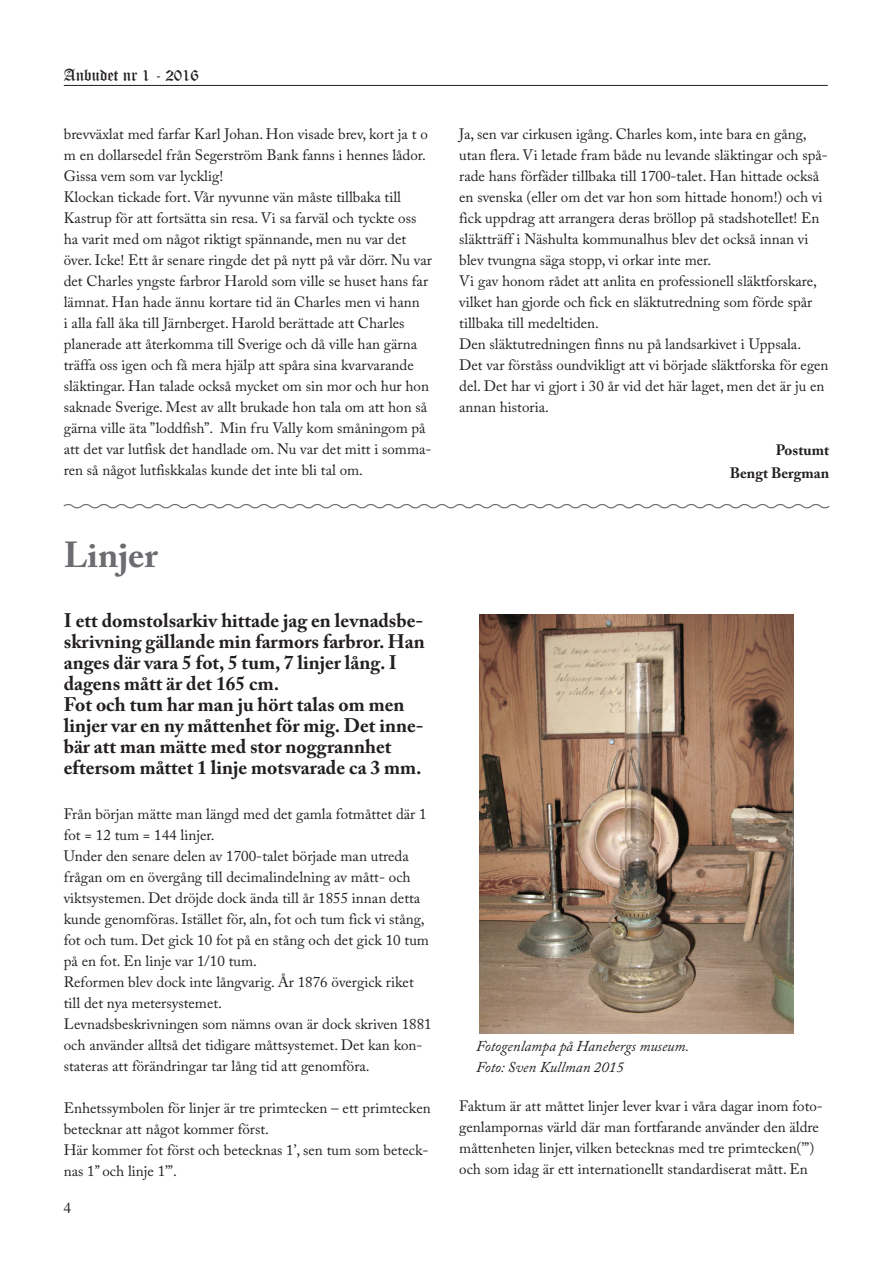
<style>
.page{position:relative;width:893px;height:1263px;background:#fff}
.page>*{position:absolute;margin:0;border:0;box-sizing:border-box;transform-origin:0 0}
.t1{font:700 36px "Adobe Caslon Pro";color:#6c6d70}
.t2{font:700 19.5px/21px "Adobe Caslon Pro";color:#231f20}
.t3{font:16.5px "Old English Text";color:#231f20}
.t4{font:15px/21px "Adobe Caslon Pro";color:#231f20}
.t5{font:italic 15px/21px "Adobe Caslon Pro";color:#231f20}
.t6{font:700 15px/22.5px "Adobe Caslon Pro";color:#231f20;text-align:right}
.t7{font:15px "Times";color:#231f20}
</style>
<div class="page">
<img style="left:479px;top:614px;width:314px;height:419px">
<svg style="left:63px;top:504px;width:767px;height:5px"></svg>
<hr style="left:64px;top:85px;width:764px;height:1px;background:#231f20">
<p class="t3" style="left:64px;top:65px;width:137px">Anbudet nr 1 - 2016</p>
<p class="t4" style="left:64px;top:123px;width:370px">brevväxlat med farfar Karl Johan. Hon visade brev, kort ja t o m en dollarsedel från Segerström Bank fanns i hennes lådor.<br>Gissa vem som var lycklig!<br>Klockan tickade fort. Vår nyvunne vän måste tillbaka till Kastrup för att fortsätta sin resa. Vi sa farväl och tyckte oss ha varit med om något riktigt spännande, men nu var det över. Icke! Ett år senare ringde det på nytt på vår dörr. Nu var det Charles yngste farbror Harold som ville se huset hans far lämnat. Han hade ännu kortare tid än Charles men vi hann<br>i alla fall åka till Järnberget. Harold berättade att Charles planerade att återkomma till Sverige och då ville han gärna träffa oss igen och få mera hjälp att spåra sina kvarvarande släktingar. Han talade också mycket om sin mor och hur hon saknade Sverige. Mest av allt brukade hon tala om att hon så gärna ville äta ”loddfish”. Min fru Vally kom småningom på att det var lutfisk det handlade om. Nu var det mitt i somma&shy;ren så något lutfiskkalas kunde det inte bli tal om.</p>
<p class="t4" style="left:459px;top:123px;width:371px">Ja, sen var cirkusen igång. Charles kom, inte bara en gång, utan flera. Vi letade fram både nu levande släktingar och spå&shy;rade hans förfäder tillbaka till 1700-talet. Han hittade också en svenska (eller om det var hon som hittade honom!) och vi fick uppdrag att arrangera deras bröllop på stadshotellet! En släktträff i Näshulta kommunalhus blev det också innan vi blev tvungna säga stopp, vi orkar inte mer.<br>Vi gav honom rådet att anlita en professionell släktforskare, vilket han gjorde och fick en släktutredning som förde spår tillbaka till medeltiden.<br>Den släktutredningen finns nu på landsarkivet i Uppsala.<br>Det var förståss oundvikligt att vi började släktforska för egen del. Det har vi gjort i 30 år vid det här laget, men det är ju en annan historia.</p>
<p class="t6" style="left:730px;top:439px;width:101px">Postumt<br>Bengt Bergman</p>
<h1 class="t1" style="left:64px;top:533px;width:95px">Linjer</h1>
<p class="t2" style="left:64px;top:609px;width:362px">I ett domstolsarkiv hittade jag en levnadsbe&shy;skrivning gällande min farmors farbror. Han anges där vara 5 fot, 5 tum, 7 linjer lång. I dagens mått är det 165 cm.<br>Fot och tum har man ju hört talas om men linjer var en ny måttenhet för mig. Det inne&shy;bär att man mätte med stor noggrannhet eftersom måttet 1 linje motsvarade ca 3 mm.</p>
<p class="t4" style="left:64px;top:803px;width:369px">Från början mätte man längd med det gamla fotmåttet där 1 fot = 12 tum = 144 linjer.<br>Under den senare delen av 1700-talet började man utreda frågan om en övergång till decimalindelning av mått- och viktsystemen. Det dröjde dock ända till år 1855 innan detta kunde genomföras. Istället för, aln, fot och tum fick vi stång, fot och tum. Det gick 10 fot på en stång och det gick 10 tum på en fot. En linje var 1/10 tum.<br>Reformen blev dock inte långvarig. År 1876 övergick riket till det nya metersystemet.<br>Levnadsbeskrivningen som nämns ovan är dock skriven 1881 och använder alltså det tidigare måttsystemet. Det kan kon&shy;stateras att förändringar tar lång tid att genomföra.</p>
<p class="t4" style="left:64px;top:1097px;width:368px">Enhetssymbolen för linjer är tre primtecken – ett primtecken betecknar att något kommer först.<br>Här kommer fot först och betecknas 1’, sen tum som beteck&shy;nas 1’’ och linje 1’’’.</p>
<p class="t7" style="left:64px;top:1194px;width:9px">4</p>
<p class="t5" style="left:476px;top:1036px;width:214px">Fotogenlampa på Hanebergs museum.<br>Foto: Sven Kullman 2015</p>
<p class="t4" style="left:459px;top:1095px;width:365px">Faktum är att måttet linjer lever kvar i våra dagar inom foto&shy;genlampornas värld där man fortfarande använder den äldre måttenheten linjer, vilken betecknas med tre primtecken(’’’) och som idag är ett internationellt standardiserat mått. En</p>
</div>
